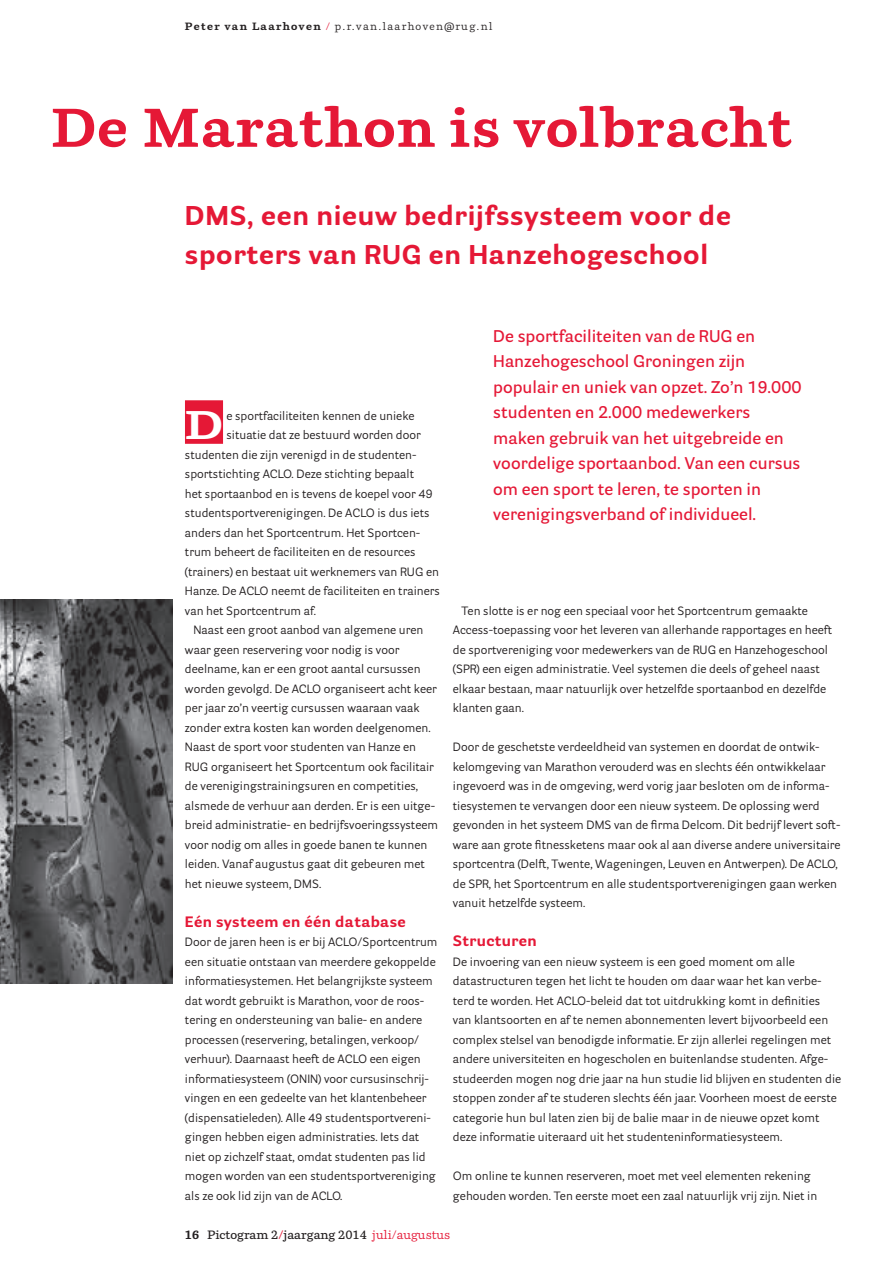
<style>
.page{position:relative;width:893px;height:1263px;background:#fff}
.page>*{position:absolute;margin:0;border:0;box-sizing:border-box;transform-origin:0 0}
.t1{font:700 54px "Parry";letter-spacing:.025em;color:#e51836}
.t2{font:700 39.75px "Parry";color:#fff;scale:1.15 1}
.t3{font:700 27px/39px "Parry Grotesque";letter-spacing:.025em;color:#e51836}
.t4{font:600 16.5px/25.5px "Parry Grotesque";color:#e51836}
.t5{font:700 15px "Parry Grotesque";letter-spacing:.025em;color:#e51836}
.t6{font:12px/19.5px "Parry Grotesque";color:#231f20}
.t7{font:600 12px "Parry";color:#231f20}
.t8{font:10.5px "Parry";letter-spacing:.125em;color:#231f20}
.s1{font-weight:700}
.s2{color:#e51836}
.s3{font-weight:400;color:#e51836}
</style>
<div class="page">
<div style="left:185px;top:400px;width:38px;height:44px;background:#e51836"></div>
<img style="left:0;top:599px;width:172px;height:384px">
<p class="t8" style="left:185px;top:20px;width:309px"><span class="s1">Peter van Laarhoven</span> <span class="s2">/</span> p.r.van.laarhoven@rug.nl</p>
<h1 class="t1" style="left:51px;top:93px;width:743px">De Marathon is volbracht</h1>
<h3 class="t3" style="left:185px;top:195px;width:548px">DMS, een nieuw bedrijfssysteem voor de sporters van RUG en Hanzehogeschool</h3>
<h2 class="t2" style="left:185px;top:400px;width:35px">D</h2>
<p class="t6" style="left:226px;top:406px;width:190px">e sportfaciliteiten kennen de unieke</p>
<p class="t6" style="left:226px;top:425px;width:196px">situatie dat ze bestuurd worden door</p>
<p class="t6" style="left:185px;top:445px;width:233px">studenten die zijn verenigd in de studenten-</p>
<p class="t6" style="left:185px;top:464px;width:231px">sportstichting ACLO. Deze stichting bepaalt</p>
<p class="t6" style="left:185px;top:484px;width:249px">het sportaanbod en is tevens de koepel voor 49</p>
<p class="t6" style="left:185px;top:503px;width:246px">studentsportverenigingen. De ACLO is dus iets</p>
<p class="t6" style="left:185px;top:523px;width:237px">anders dan het Sportcentrum. Het Sportcen-</p>
<p class="t6" style="left:185px;top:542px;width:232px">trum beheert de faciliteiten en de resources</p>
<p class="t6" style="left:185px;top:562px;width:256px">(trainers) en bestaat uit werknemers van RUG en</p>
<p class="t6" style="left:185px;top:581px;width:256px">Hanze. De ACLO neemt de faciliteiten en trainers</p>
<p class="t6" style="left:185px;top:601px;width:133px">van het Sportcentrum af.</p>
<p class="t6" style="left:193px;top:620px;width:232px">Naast een groot aanbod van algemene uren</p>
<p class="t6" style="left:185px;top:640px;width:216px">waar geen reservering voor nodig is voor</p>
<p class="t6" style="left:185px;top:659px;width:237px">deelname, kan er een groot aantal cursussen</p>
<p class="t6" style="left:185px;top:679px;width:253px">worden gevolgd. De ACLO organiseert acht keer</p>
<p class="t6" style="left:185px;top:698px;width:236px">per jaar zo’n veertig cursussen waaraan vaak</p>
<p class="t6" style="left:185px;top:718px;width:247px">zonder extra kosten kan worden deelgenomen.</p>
<p class="t6" style="left:185px;top:737px;width:233px">Naast de sport voor studenten van Hanze en</p>
<p class="t6" style="left:185px;top:757px;width:251px">RUG organiseert het Sportcentum ook facilitair</p>
<p class="t6" style="left:185px;top:776px;width:235px">de verenigingstrainingsuren en competities,</p>
<p class="t6" style="left:185px;top:796px;width:252px">alsmede de verhuur aan derden. Er is een uitge-</p>
<p class="t6" style="left:185px;top:815px;width:255px">breid administratie- en bedrijfsvoeringssysteem</p>
<p class="t6" style="left:185px;top:835px;width:244px">voor nodig om alles in goede banen te kunnen</p>
<p class="t6" style="left:185px;top:854px;width:242px">leiden. Vanaf augustus gaat dit gebeuren met</p>
<p class="t6" style="left:185px;top:874px;width:138px">het nieuwe systeem, DMS.</p>
<p class="t5" style="left:185px;top:912px;width:222px">Eén systeem en één database</p>
<p class="t6" style="left:185px;top:932px;width:254px">Door de jaren heen is er bij ACLO/Sportcentrum een situatie ontstaan van meerdere gekoppelde informatiesystemen. Het belangrijkste systeem dat wordt gebruikt is Marathon, voor de roos&shy;tering en ondersteuning van balie- en andere processen (reservering, betalingen, verkoop/ verhuur). Daarnaast heeft de ACLO een eigen informatiesysteem (ONIN) voor cursusinschrij&shy;vingen en een gedeelte van het klantenbeheer (dispensatieleden). Alle 49 studentsportvereni&shy;gingen hebben eigen administraties. Iets dat niet op zichzelf staat, omdat studenten pas lid mogen worden van een studentsportvereniging als ze ook lid zijn van de ACLO.</p>
<p class="t4" style="left:493px;top:323px;width:310px">De sportfaciliteiten van de RUG en Hanzehogeschool Groningen zijn populair en uniek van opzet. Zo’n 19.000 studenten en 2.000 medewerkers maken gebruik van het uitgebreide en voordelige sportaanbod. Van een cursus om een sport te leren, te sporten in verenigingsverband of individueel.</p>
<p class="t6" style="left:453px;top:601px;width:381px;text-indent:9px">Ten slotte is er nog een speciaal voor het Sportcentrum gemaakte Access-toepassing voor het leveren van allerhande rapportages en heeft de sportvereniging voor medewerkers van de RUG en Hanzehogeschool (SPR) een eigen administratie. Veel systemen die deels of geheel naast elkaar bestaan, maar natuurlijk over hetzelfde sportaanbod en dezelfde klanten gaan.</p>
<p class="t6" style="left:453px;top:737px;width:389px">Door de geschetste verdeeldheid van systemen en doordat de ontwik&shy;kelomgeving van Marathon verouderd was en slechts één ontwikkelaar ingevoerd was in de omgeving, werd vorig jaar besloten om de informa&shy;tiesystemen te vervangen door een nieuw systeem. De oplossing werd gevonden in het systeem DMS van de firma Delcom. Dit bedrijf levert soft&shy;ware aan grote fitnessketens maar ook al aan diverse andere universitaire sportcentra (Delft, Twente, Wageningen, Leuven en Antwerpen). De ACLO, de SPR, het Sportcentrum en alle studentsportverenigingen gaan werken vanuit hetzelfde systeem.</p>
<p class="t5" style="left:453px;top:931px;width:85px">Structuren</p>
<p class="t6" style="left:453px;top:951px;width:390px">De invoering van een nieuw systeem is een goed moment om alle datastructuren tegen het licht te houden om daar waar het kan verbe&shy;terd te worden. Het ACLO-beleid dat tot uitdrukking komt in definities van klantsoorten en af te nemen abonnementen levert bijvoorbeeld een complex stelsel van benodigde informatie. Er zijn allerlei regelingen met andere universiteiten en hogescholen en buitenlandse studenten. Afge&shy;studeerden mogen nog drie jaar na hun studie lid blijven en studenten die stoppen zonder af te studeren slechts één jaar. Voorheen moest de eerste categorie hun bul laten zien bij de balie maar in de nieuwe opzet komt deze informatie uiteraard uit het studenteninformatiesysteem.</p>
<p class="t6" style="left:453px;top:1166px;width:366px">Om online te kunnen reserveren, moet met veel elementen rekening gehouden worden. Ten eerste moet een zaal natuurlijk vrij zijn. Niet in</p>
<p class="t7" style="left:185px;top:1227px;width:267px"><span class="s1">16</span> Pictogram 2<span class="s2">/</span>jaargang 2014 <span class="s3">juli/augustus</span></p>
</div>
